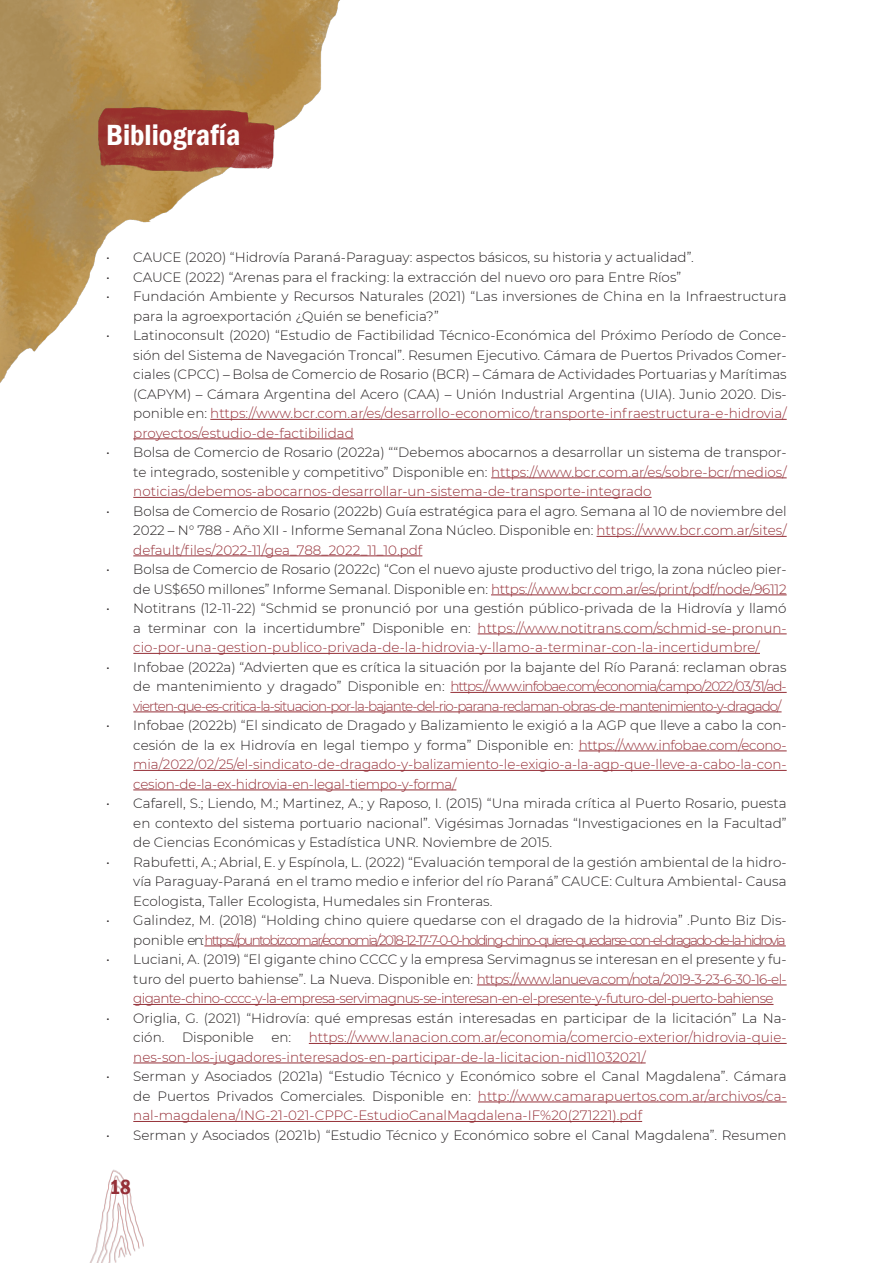
<style>
.page{position:relative;width:893px;height:1263px;background:#fff}
.page>*{position:absolute;margin:0;border:0;box-sizing:border-box;transform-origin:0 0}
.t1{font:600 condensed 30px "Franklin Gothic";color:#fff}
.t2{font:600 condensed 21px "Franklin Gothic";color:#952f37}
.t3{font:300 13.5px/19.5px "Montserrat";color:#231f20;text-align:justify}
.t4{font:300 13.5px/19.5px "Montserrat";letter-spacing:-.015em;color:#952f37;text-align:justify}
.t5{font:300 13.5px/19.5px "Montserrat";letter-spacing:-.12em;color:#952f37;text-align:right}
.s1{color:#952f37}
.s2{color:#231f20}
</style>
<div class="page">
<img style="left:89px;top:1169px;width:55px;height:94px">
<img style="left:0;top:0;width:340px;height:383px">
<img style="left:91px;top:104px;width:190px;height:69px">
<hr style="left:210px;top:419px;width:577px;height:1px;background:#952f37">
<hr style="left:133px;top:438px;width:221px;height:1px;background:#952f37">
<hr style="left:491px;top:477px;width:296px;height:1px;background:#952f37">
<hr style="left:133px;top:497px;width:519px;height:1px;background:#952f37">
<hr style="left:597px;top:536px;width:190px;height:1px;background:#952f37">
<hr style="left:133px;top:555px;width:289px;height:1px;background:#952f37">
<hr style="left:491px;top:594px;width:296px;height:1px;background:#952f37">
<hr style="left:478px;top:633px;width:309px;height:1px;background:#952f37">
<hr style="left:133px;top:653px;width:627px;height:1px;background:#952f37">
<hr style="left:450px;top:692px;width:337px;height:1px;background:#952f37">
<hr style="left:133px;top:711px;width:649px;height:1px;background:#952f37">
<hr style="left:579px;top:750px;width:208px;height:1px;background:#952f37">
<hr style="left:133px;top:770px;width:654px;height:1px;background:#952f37">
<hr style="left:133px;top:789px;width:323px;height:1px;background:#952f37">
<hr style="left:204px;top:945px;width:582px;height:1px;background:#952f37">
<hr style="left:477px;top:984px;width:310px;height:1px;background:#952f37">
<hr style="left:133px;top:1004px;width:640px;height:1px;background:#952f37">
<hr style="left:309px;top:1043px;width:478px;height:1px;background:#952f37">
<hr style="left:133px;top:1062px;width:513px;height:1px;background:#952f37">
<hr style="left:478px;top:1101px;width:309px;height:1px;background:#952f37">
<hr style="left:133px;top:1121px;width:509px;height:1px;background:#952f37">
<p class="t1" style="left:106px;top:115px;width:136px">Bibliografía</p>
<p class="t3" style="left:106px;top:247px;width:589px">• CAUCE (2020) “Hidrovía Paraná-Paraguay: aspectos básicos, su historia y actualidad”.</p>
<p class="t3" style="left:106px;top:267px;width:576px">• CAUCE (2022) “Arenas para el fracking: la extracción del nuevo oro para Entre Ríos”</p>
<p class="t3" style="left:133px;top:286px;width:655px;text-indent:-27px">• Fundación Ambiente y Recursos Naturales (2021) “Las inversiones de China en la Infraestructura para la agroexportación ¿Quién se beneficia?”</p>
<p class="t3" style="left:133px;top:325px;width:655px;text-indent:-27px">• Latinoconsult (2020) “Estudio de Factibilidad Técnico-Económica del Próximo Período de Conce&shy;sión del Sistema de Navegación Troncal”. Resumen Ejecutivo. Cámara de Puertos Privados Comer&shy;ciales (CPCC) – Bolsa de Comercio de Rosario (BCR) – Cámara de Actividades Portuarias y Marítimas (CAPYM) – Cámara Argentina del Acero (CAA) – Unión Industrial Argentina (UIA). Junio 2020. Dis&shy;ponible en: <span class="s1">https://www.bcr.com.ar/es/desarrollo-economico/transporte-infraestructura-e-hidrovia/ proyectos/estudio-de-factibilidad</span></p>
<p class="t3" style="left:133px;top:442px;width:655px;text-indent:-27px">• Bolsa de Comercio de Rosario (2022a) ““Debemos abocarnos a desarrollar un sistema de transpor&shy;te integrado, sostenible y competitivo” Disponible en: <span class="s1">https://www.bcr.com.ar/es/sobre-bcr/medios/ noticias/debemos-abocarnos-desarrollar-un-sistema-de-transporte-integrado</span></p>
<p class="t3" style="left:133px;top:501px;width:655px;text-indent:-27px">• Bolsa de Comercio de Rosario (2022b) Guía estratégica para el agro. Semana al 10 de noviembre del 2022 – N° 788 - Año XII - Informe Semanal Zona Núcleo. Disponible en: <span class="s1">https://www.bcr.com.ar/sites/ default/files/2022-11/gea_788_2022_11_10.pdf</span></p>
<p class="t3" style="left:106px;top:559px;width:682px;text-align:right">• Bolsa de Comercio de Rosario (2022c) “Con el nuevo ajuste productivo del trigo, la zona núcleo pier&shy;de US$650 millones” Informe Semanal. Disponible en: <span class="s1">https://www.bcr.com.ar/es/print/pdf/node/96112</span></p>
<p class="t4" style="left:133px;top:598px;width:655px;text-indent:-27px"><span class="s2">• Notitrans (12-11-22) “Schmid se pronunció por una gestión público-privada de la Hidrovía y llamó a terminar con la incertidumbre” Disponible en:</span> https://www.notitrans.com/schmid-se-pronun&shy;cio-por-una-gestion-publico-privada-de-la-hidrovia-y-llamo-a-terminar-con-la-incertidumbre/</p>
<p class="t4" style="left:133px;top:657px;width:655px;text-indent:-27px"><span class="s2">• Infobae (2022a) “Advierten que es crítica la situación por la bajante del Río Paraná: reclaman obras de mantenimiento y dragado” Disponible en:</span> https://www.infobae.com/economia/campo/2022/03/31/ad&shy;vierten-que-es-critica-la-situacion-por-la-bajante-del-rio-parana-reclaman-obras-de-mantenimiento-y-dragado/</p>
<p class="t4" style="left:133px;top:715px;width:655px;text-indent:-27px"><span class="s2">• Infobae (2022b) “El sindicato de Dragado y Balizamiento le exigió a la AGP que lleve a cabo la con&shy;cesión de la ex Hidrovía en legal tiempo y forma” Disponible en:</span> https://www.infobae.com/econo&shy;mia/2022/02/25/el-sindicato-de-dragado-y-balizamiento-le-exigio-a-la-agp-que-lleve-a-cabo-la-con&shy;cesion-de-la-ex-hidrovia-en-legal-tiempo-y-forma/</p>
<p class="t3" style="left:133px;top:793px;width:655px;text-indent:-27px">• Cafarell, S.; Liendo, M.; Martinez, A.; y Raposo, I. (2015) “Una mirada crítica al Puerto Rosario, puesta en contexto del sistema portuario nacional”. Vigésimas Jornadas “Investigaciones en la Facultad” de Ciencias Económicas y Estadística UNR. Noviembre de 2015.</p>
<p class="t3" style="left:133px;top:852px;width:655px;text-indent:-27px">• Rabufetti, A.; Abrial, E. y Espínola, L. (2022) “Evaluación temporal de la gestión ambiental de la hidro&shy;vía Paraguay-Paraná en el tramo medio e inferior del río Paraná” CAUCE: Cultura Ambiental- Causa Ecologista, Taller Ecologista, Humedales sin Fronteras.</p>
<p class="t5" style="left:106px;top:910px;width:682px"><span class="s2">• Galindez, M. (2018) “Holding chino quiere quedarse con el dragado de la hidrovia” .Punto Biz Dis&shy;ponible en:</span>https://puntobiz.com.ar/economia/2018-12-17-7-0-0-holding-chino-quiere-quedarse-con-el-dragado-de-la-hidrovia</p>
<p class="t4" style="left:133px;top:949px;width:655px;text-indent:-27px"><span class="s2">• Luciani, A. (2019) “El gigante chino CCCC y la empresa Servimagnus se interesan en el presente y fu&shy;turo del puerto bahiense”. La Nueva. Disponible en:</span> https://www.lanueva.com/nota/2019-3-23-6-30-16-el&shy;gigante-chino-cccc-y-la-empresa-servimagnus-se-interesan-en-el-presente-y-futuro-del-puerto-bahiense</p>
<p class="t3" style="left:133px;top:1008px;width:655px;text-indent:-27px">• Origlia, G. (2021) “Hidrovía: qué empresas están interesadas en participar de la licitación” La Na&shy;ción.</p>
<p class="t4" style="left:133px;top:1027px;width:655px;text-indent:176px">https://www.lanacion.com.ar/economia/comercio-exterior/hidrovia-quie&shy;nes-son-los-jugadores-interesados-en-participar-de-la-licitacion-nid11032021/</p>
<p class="t3" style="left:133px;top:1066px;width:655px;text-indent:-27px">• Serman y Asociados (2021a) “Estudio Técnico y Económico sobre el Canal Magdalena”. Cámara de Puertos Privados Comerciales. Disponible en: <span class="s1">http://www.camarapuertos.com.ar/archivos/ca&shy;nal-magdalena/ING-21-021-CPPC-EstudioCanalMagdalena-IF%20(271221).pdf</span></p>
<p class="t3" style="left:106px;top:1125px;width:682px">• Serman y Asociados (2021b) “Estudio Técnico y Económico sobre el Canal Magdalena”. Resumen</p>
<p class="t3" style="left:182px;top:1027px;width:73px">Disponible</p>
<p class="t3" style="left:271px;top:1027px;width:21px">en:</p>
<h2 class="t2" style="left:109px;top:1172px;width:23px">18</h2>
</div>
